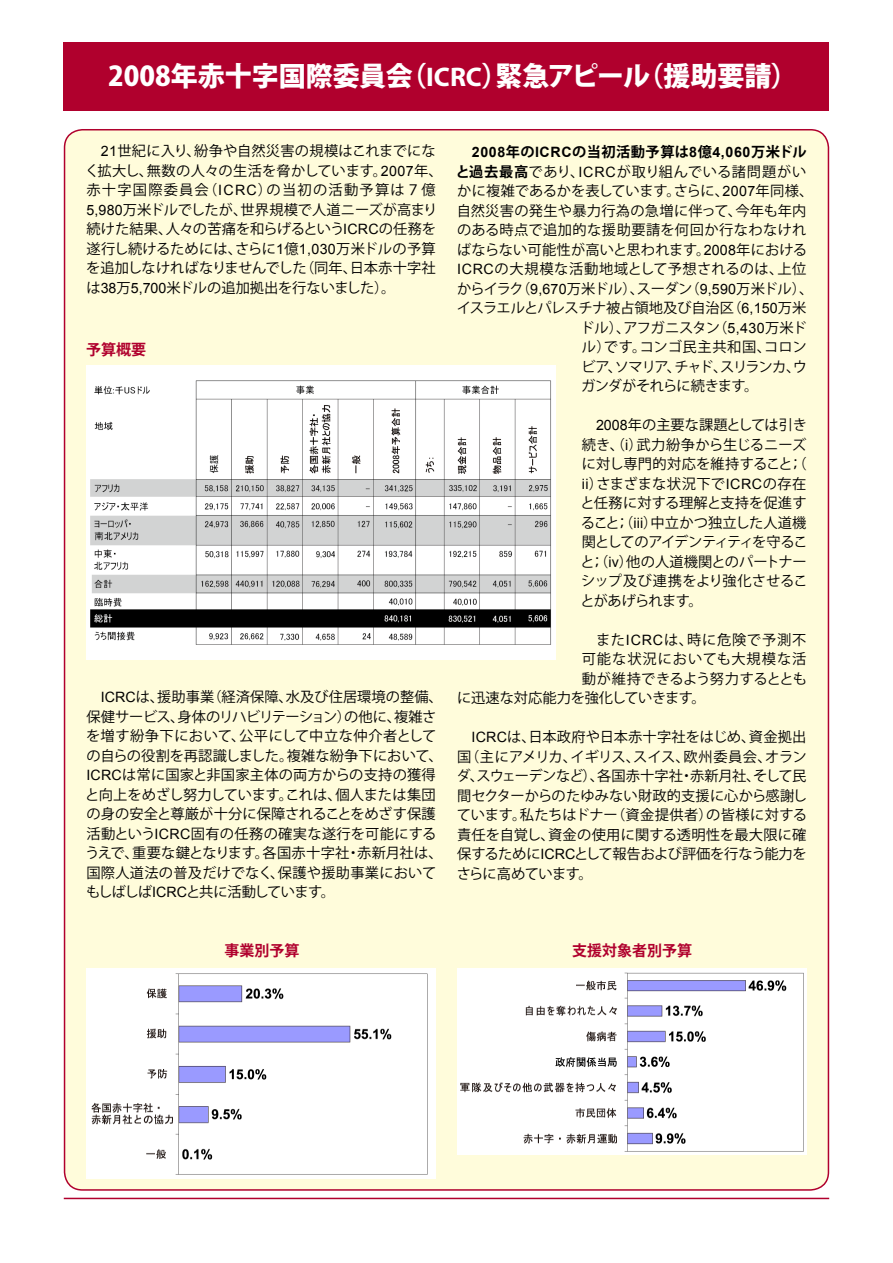
<style>
.page{position:relative;width:893px;height:1263px;background:#fff}
.page>*{position:absolute;margin:0;border:0;box-sizing:border-box;transform-origin:0 0}
.t1{font:800 27px "Koz Go Pro";color:#fff}
.t2{font:700 15px "Koz Go Pro";color:#b0002d}
.t3{font:14.25px/19.5px "Koz Go Pro";color:#000}
.t4{font:14.25px "Koz Go Pro";letter-spacing:.045em;color:#000}
.t5{font:14.25px "Koz Go Pro";letter-spacing:-.035em;color:#000}
.t6{font:14.25px "Koz Go Pro";letter-spacing:-.045em;color:#000}
.t7{font:700 14.25px "Koz Go Pro";letter-spacing:.035em;color:#000}
.t8{font:14.25px "Koz Go Pro";letter-spacing:-.02em;color:#000}
.t9{font:14.25px "Koz Go Pro";letter-spacing:.04em;color:#000}
.t10{font:14.25px "Koz Go Pro";letter-spacing:.02em;color:#000}
.t11{font:14.25px "Koz Go Pro";letter-spacing:.03em;color:#000}
.t12{font:14.25px "Koz Go Pro";letter-spacing:-.09em;color:#000}
.t13{font:14.25px "Koz Go Pro";letter-spacing:.06em;color:#000}
.t14{font:14.25px "Koz Go Pro";letter-spacing:.065em;color:#000}
.t15{font:14.25px "Koz Go Pro";letter-spacing:-.04em;color:#000}
.s1{font-family:"Myriad Pro";font-weight:700}
.s2{font-family:"Arial"}
.s3{font-weight:700}
</style>
<div class="page">
<div style="left:65px;top:130px;width:763px;height:1060px;background:#fffcdb;border-radius:18px"></div>
<hr style="left:64px;top:1198px;width:765px;height:1px;background:#b0002d">
<div style="left:64px;top:43px;width:765px;height:68px;background:#b0002d"></div>
<img style="left:87px;top:365px;width:469px;height:295px">
<img style="left:86px;top:968px;width:350px;height:210px">
<img style="left:457px;top:969px;width:350px;height:185px">
<h1 class="t1" style="left:108px;top:58px;width:691px">2008年赤十字国際委員会（<span class="s1">ICRC</span>）緊急アピール（援助要請）</h1>
<p class="t3" style="left:85px;top:142px;width:359px;text-indent:16px"><span class="s2">21</span>世紀に入り、紛争や自然災害の規模はこれまでになく拡大し、無数の人々の生活を脅かしています。<span class="s2">2007</span>年、赤十字国際委員会（<span class="s2">ICRC</span>）の当初の活動予算は７億<br><span class="s2">5,980</span>万米ドルでしたが、世界規模で人道ニーズが高まり続けた結果、人々の苦痛を和らげるという<span class="s2">ICRC</span>の任務を遂行し続けるためには、さらに<span class="s2">1</span>億<span class="s2">1,030</span>万米ドルの予算を追加しなければなりませんでした（同年、日本赤十字社は<span class="s2">38</span>万<span class="s2">5,700</span>米ドルの追加拠出を行ないました）。</p>
<p class="t2" style="left:86px;top:340px;width:61px">予算概要</p>
<p class="t3" style="left:85px;top:688px;width:359px;text-indent:16px"><span class="s2">ICRC</span>は、援助事業（経済保障、水及び住居環境の整備、保健サービス、身体のリハビリテーション）の他に、複雑さを増す紛争下において、公平にして中立な仲介者としての自らの役割を再認識しました。複雑な紛争下において、<br><span class="s2">ICRC</span>は常に国家と非国家主体の両方からの支持の獲得と向上をめざし努力しています。これは、個人または集団の身の安全と尊厳が十分に保障されることをめざす保護活動という<span class="s2">ICRC</span>固有の任務の確実な遂行を可能にするうえで、重要な鍵となります。各国赤十字社・赤新月社は、国際人道法の普及だけでなく、保護や援助事業においてもしばしば<span class="s2">ICRC</span>と共に活動しています。</p>
<p class="t7" style="left:472px;top:143px;width:336px"><span class="s2">2008</span>年の<span class="s2">ICRC</span>の当初活動予算は<span class="s2">8</span>億<span class="s2">4,060</span>万米ドル</p>
<p class="t9" style="left:456px;top:162px;width:352px"><span class="s3">と過去最高</span>であり、<span class="s2">ICRC</span>が取り組んでいる諸問題がい</p>
<p class="t3" style="left:457px;top:182px;width:358px">かに複雑であるかを表しています。さらに、<span class="s2">2007</span>年同様、</p>
<p class="t10" style="left:457px;top:201px;width:351px">自然災害の発生や暴力行為の急増に伴って、今年も年内</p>
<p class="t11" style="left:457px;top:221px;width:351px">のある時点で追加的な援助要請を何回か行なわなけれ</p>
<p class="t3" style="left:457px;top:240px;width:351px">ばならない可能性が高いと思われます。<span class="s2">2008</span>年における</p>
<p class="t4" style="left:457px;top:260px;width:351px"><span class="s2">ICRC</span>の大規模な活動地域として予想されるのは、上位</p>
<p class="t6" style="left:457px;top:279px;width:358px">からイラク（<span class="s2">9,670</span>万米ドル）、スーダン（<span class="s2">9,590</span>万米ドル）、</p>
<p class="t8" style="left:457px;top:299px;width:351px">イスラエルとパレスチナ被占領地及び自治区（<span class="s2">6,150</span>万米</p>
<p class="t5" style="left:580px;top:318px;width:228px">ドル）、アフガニスタン（<span class="s2">5,430</span>万米ド</p>
<p class="t4" style="left:582px;top:338px;width:227px">ル）です。コンゴ民主共和国、コロン</p>
<p class="t12" style="left:582px;top:357px;width:227px">ビア、ソマリア、チャド、スリランカ、ウ</p>
<p class="t15" style="left:581px;top:377px;width:179px">ガンダがそれらに続きます。</p>
<p class="t3" style="left:581px;top:416px;width:229px;text-align:justify;text-indent:15px"><span class="s2">2008</span>年の主要な課題としては引き続き、（<span class="s2">i</span>）武力紛争から生じるニーズに対し専門的対応を維持すること；（<span class="s2">ii</span>）さまざまな状況下で<span class="s2">ICRC</span>の存在と任務に対する理解と支持を促進すること；（<span class="s2">iii</span>）中立かつ独立した人道機関としてのアイデンティティを守ること；（<span class="s2">iv</span>）他の人道機関とのパートナーシップ及び連携をより強化させることがあげられます。</p>
<p class="t13" style="left:596px;top:630px;width:212px">また<span class="s2">ICRC</span>は、時に危険で予測不</p>
<p class="t14" style="left:582px;top:650px;width:226px">可能な状況においても大規模な活</p>
<p class="t5" style="left:582px;top:669px;width:227px">動が維持できるよう努力するととも</p>
<p class="t3" style="left:457px;top:689px;width:250px">に迅速な対応能力を強化していきます。</p>
<p class="t3" style="left:456px;top:728px;width:352px;text-align:justify;text-indent:15px"><span class="s2">ICRC</span>は、日本政府や日本赤十字社をはじめ、資金拠出国（主にアメリカ、イギリス、スイス、欧州委員会、オランダ、スウェーデンなど）、各国赤十字社・赤新月社、そして民間セクターからのたゆみない財政的支援に心から感謝しています。私たちはドナー（資金提供者）の皆様に対する責任を自覚し、資金の使用に関する透明性を最大限に確保するために<span class="s2">ICRC</span>として報告および評価を行なう能力をさらに高めています。</p>
<p class="t2" style="left:224px;top:941px;width:76px">事業別予算</p>
<p class="t2" style="left:572px;top:941px;width:121px">支援対象者別予算</p>
</div>
